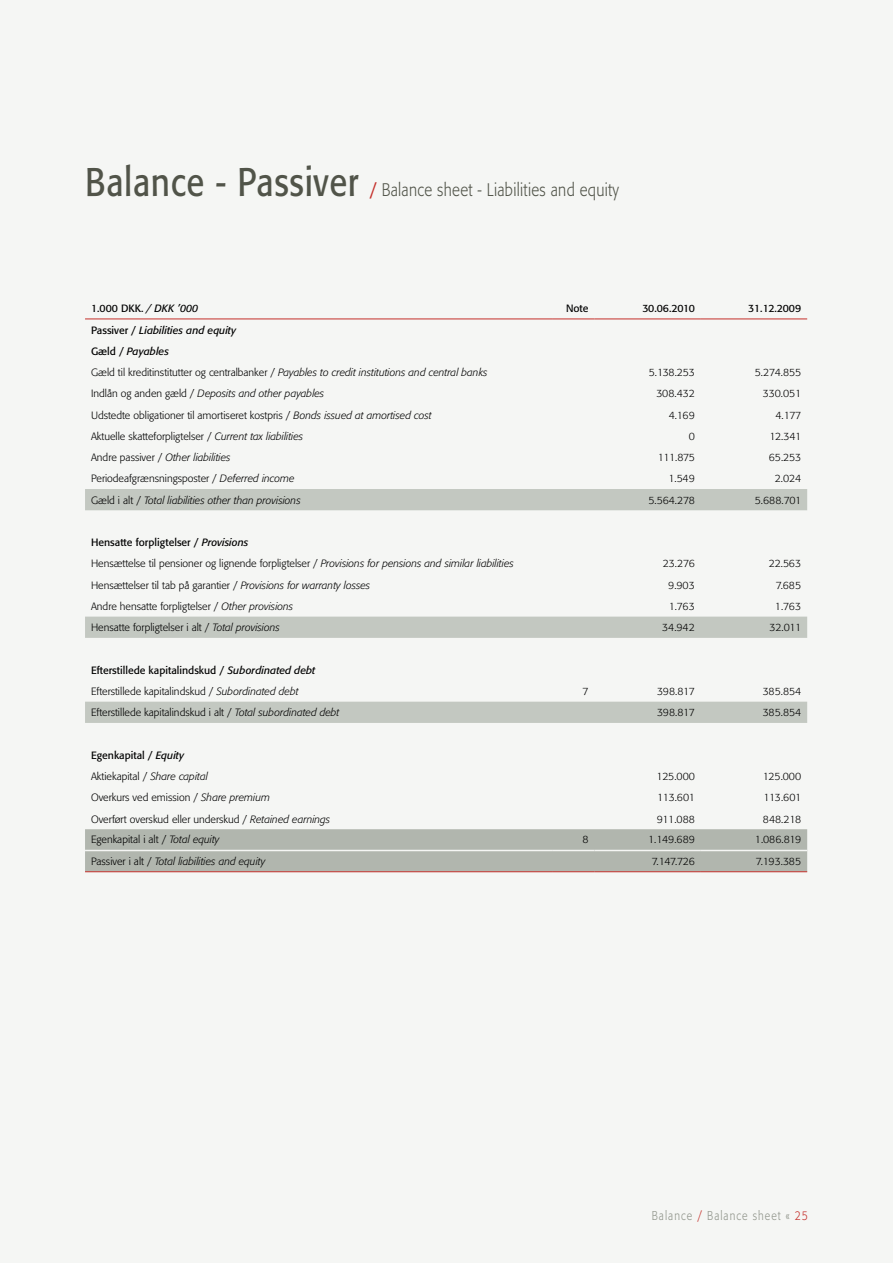
<style>
.page{position:relative;width:893px;height:1263px;background:#f5f6f4}
.page>*{position:absolute;margin:0;border:0;box-sizing:border-box;transform-origin:0 0}
.t1{font:300 18px "Formata";letter-spacing:.02em;color:#515449;scale:.83 1}
.t2{font:300 12.6px "Formata";letter-spacing:.1em;color:#8f948a;scale:.83 1}
.t3{font:300 10.5px/21px "Formata";color:#000}
.t4{font:italic 300 10.5px/21px "Formata";color:#000}
.t5{font:10.5px/21px "Formata";color:#000}
.s1{font-weight:400;font-size:39.6px}
.s2{font-weight:400;color:#c42f2a}
.s3{font-style:italic}
.s4{font-weight:400;font-style:normal}
.s5{font-weight:400}
.s6{font-style:normal}
.s7{font-weight:400;font-style:italic}
.s8{font-weight:300}
.s9{font-weight:300;font-style:italic}
.s10{color:#c42f2a}
</style>
<div class="page">
<svg style="left:85px;top:489px;width:722px;height:234px"></svg>
<svg style="left:85px;top:829px;width:722px;height:42px"></svg>
<hr style="left:85px;top:319px;width:467px;height:1px;background:#c42f2a">
<hr style="left:552px;top:319px;width:43px;height:1px;background:#c42f2a">
<hr style="left:595px;top:319px;width:106px;height:1px;background:#c42f2a">
<hr style="left:701px;top:319px;width:106px;height:1px;background:#c42f2a">
<hr style="left:85px;top:850px;width:467px;height:1px;background:#f5f6f4">
<hr style="left:552px;top:850px;width:43px;height:1px;background:#f5f6f4">
<hr style="left:595px;top:850px;width:106px;height:1px;background:#f5f6f4">
<hr style="left:701px;top:850px;width:106px;height:1px;background:#f5f6f4">
<hr style="left:85px;top:871px;width:467px;height:1px;background:#c42f2a">
<hr style="left:552px;top:871px;width:43px;height:1px;background:#c42f2a">
<hr style="left:595px;top:871px;width:106px;height:1px;background:#c42f2a">
<hr style="left:701px;top:871px;width:106px;height:1px;background:#c42f2a">
<h1 class="t1" style="left:85px;top:179px;width:645px"><span class="s1">Balance - Passiver</span> <span class="s2">/</span> Balance sheet - Liabilities and equity</h1>
<p class="t5" style="left:91px;top:298px;width:109px">1.000 DKK. <span class="s3">/ DKK ’000</span></p>
<p class="t5" style="left:566px;top:298px;width:24px">Note</p>
<p class="t5" style="left:642px;top:298px;width:54px">30.06.2010</p>
<p class="t5" style="left:748px;top:298px;width:54px">31.12.2009</p>
<p class="t4" style="left:91px;top:320px;width:398px"><span class="s4">Passiver /</span> <span class="s5">Liabilities and equity<br></span><span class="s4">Gæld /</span> <span class="s5">Payables<br></span><span class="s6">Gæld til kreditinstitutter og centralbanker /</span> Payables to credit institutions and central banks</p>
<p class="t3" style="left:649px;top:362px;width:48px">5.138.253</p>
<p class="t3" style="left:755px;top:362px;width:48px">5.274.855</p>
<p class="t4" style="left:91px;top:383px;width:235px"><span class="s6">Indlån og anden gæld /</span> Deposits and other payables</p>
<p class="t3" style="left:656px;top:383px;width:40px">308.432</p>
<p class="t3" style="left:763px;top:383px;width:40px">330.051</p>
<p class="t3" style="left:91px;top:404px;width:342px">Udstedte obligationer til amortiseret kostpris / <span class="s3">Bonds issued at amortised cost</span></p>
<p class="t3" style="left:669px;top:404px;width:28px">4.169</p>
<p class="t3" style="left:775px;top:404px;width:27px">4.177</p>
<p class="t3" style="left:91px;top:426px;width:214px">Aktuelle skatteforpligtelser / <span class="s3">Current tax liabilities</span></p>
<p class="t3" style="left:689px;top:426px;width:8px">0</p>
<p class="t3" style="left:769px;top:426px;width:33px">12.341</p>
<p class="t4" style="left:91px;top:447px;width:141px"><span class="s6">Andre passiver /</span> Other liabilities</p>
<p class="t3" style="left:658px;top:447px;width:39px">111.875</p>
<p class="t3" style="left:769px;top:447px;width:34px">65.253</p>
<p class="t3" style="left:91px;top:468px;width:205px">Periodeafgrænsningsposter / <span class="s3">Deferred income</span></p>
<p class="t3" style="left:668px;top:468px;width:28px">1.549</p>
<p class="t3" style="left:775px;top:468px;width:28px">2.024</p>
<p class="t4" style="left:91px;top:489px;width:211px"><span class="s6">Gæld i alt /</span> Total liabilities other than provisions</p>
<p class="t3" style="left:648px;top:489px;width:48px">5.564.278</p>
<p class="t3" style="left:755px;top:489px;width:48px">5.688.701</p>
<p class="t3" style="left:91px;top:532px;width:424px"><span class="s5">Hensatte forpligtelser /</span> <span class="s7">Provisions<br></span>Hensættelse til pensioner og lignende forpligtelser / <span class="s3">Provisions for pensions and similar liabilities</span></p>
<p class="t3" style="left:663px;top:553px;width:33px">23.276</p>
<p class="t3" style="left:769px;top:553px;width:34px">22.563</p>
<p class="t3" style="left:91px;top:574px;width:281px">Hensættelser til tab på garantier / <span class="s3">Provisions for warranty losses</span></p>
<p class="t3" style="left:668px;top:574px;width:28px">9.903</p>
<p class="t3" style="left:776px;top:574px;width:27px">7.685</p>
<p class="t3" style="left:91px;top:596px;width:204px">Andre hensatte forpligtelser / <span class="s3">Other provisions</span></p>
<p class="t3" style="left:669px;top:596px;width:28px">1.763</p>
<p class="t3" style="left:775px;top:596px;width:28px">1.763</p>
<p class="t3" style="left:91px;top:617px;width:190px">Hensatte forpligtelser i alt / <span class="s3">Total provisions</span></p>
<p class="t3" style="left:662px;top:617px;width:34px">34.942</p>
<p class="t3" style="left:769px;top:617px;width:33px">32.011</p>
<p class="t5" style="left:91px;top:660px;width:226px">Efterstillede kapitalindskud / <span class="s3">Subordinated debt<br></span><span class="s8">Efterstillede kapitalindskud /</span> <span class="s9">Subordinated debt</span></p>
<p class="t3" style="left:582px;top:681px;width:8px">7</p>
<p class="t3" style="left:657px;top:681px;width:39px">398.817</p>
<p class="t3" style="left:763px;top:681px;width:40px">385.854</p>
<p class="t3" style="left:91px;top:702px;width:250px">Efterstillede kapitalindskud i alt / <span class="s3">Total subordinated debt</span></p>
<p class="t3" style="left:657px;top:702px;width:39px">398.817</p>
<p class="t3" style="left:763px;top:702px;width:40px">385.854</p>
<p class="t3" style="left:91px;top:745px;width:118px"><span class="s5">Egenkapital /</span> <span class="s7">Equity<br></span>Aktiekapital / <span class="s3">Share capital</span></p>
<p class="t3" style="left:657px;top:766px;width:40px">125.000</p>
<p class="t3" style="left:763px;top:766px;width:40px">125.000</p>
<p class="t3" style="left:91px;top:787px;width:181px">Overkurs ved emission / <span class="s3">Share premium</span></p>
<p class="t3" style="left:657px;top:787px;width:39px">113.601</p>
<p class="t3" style="left:764px;top:787px;width:39px">113.601</p>
<p class="t3" style="left:91px;top:808px;width:241px">Overført overskud eller underskud / <span class="s3">Retained earnings</span></p>
<p class="t3" style="left:657px;top:808px;width:40px">911.088</p>
<p class="t3" style="left:763px;top:808px;width:40px">848.218</p>
<p class="t3" style="left:91px;top:829px;width:130px">Egenkapital i alt / <span class="s3">Total equity</span></p>
<p class="t3" style="left:582px;top:829px;width:8px">8</p>
<p class="t3" style="left:648px;top:829px;width:48px">1.149.689</p>
<p class="t3" style="left:755px;top:829px;width:48px">1.086.819</p>
<p class="t4" style="left:91px;top:851px;width:176px"><span class="s6">Passiver i alt /</span> Total liabilities and equity</p>
<p class="t3" style="left:652px;top:851px;width:45px">7.147.726</p>
<p class="t3" style="left:756px;top:851px;width:47px">7.193.385</p>
<p class="t2" style="left:652px;top:1209px;width:190px">Balance <span class="s10">/</span> Balance sheet « <span class="s10">25</span></p>
</div>
